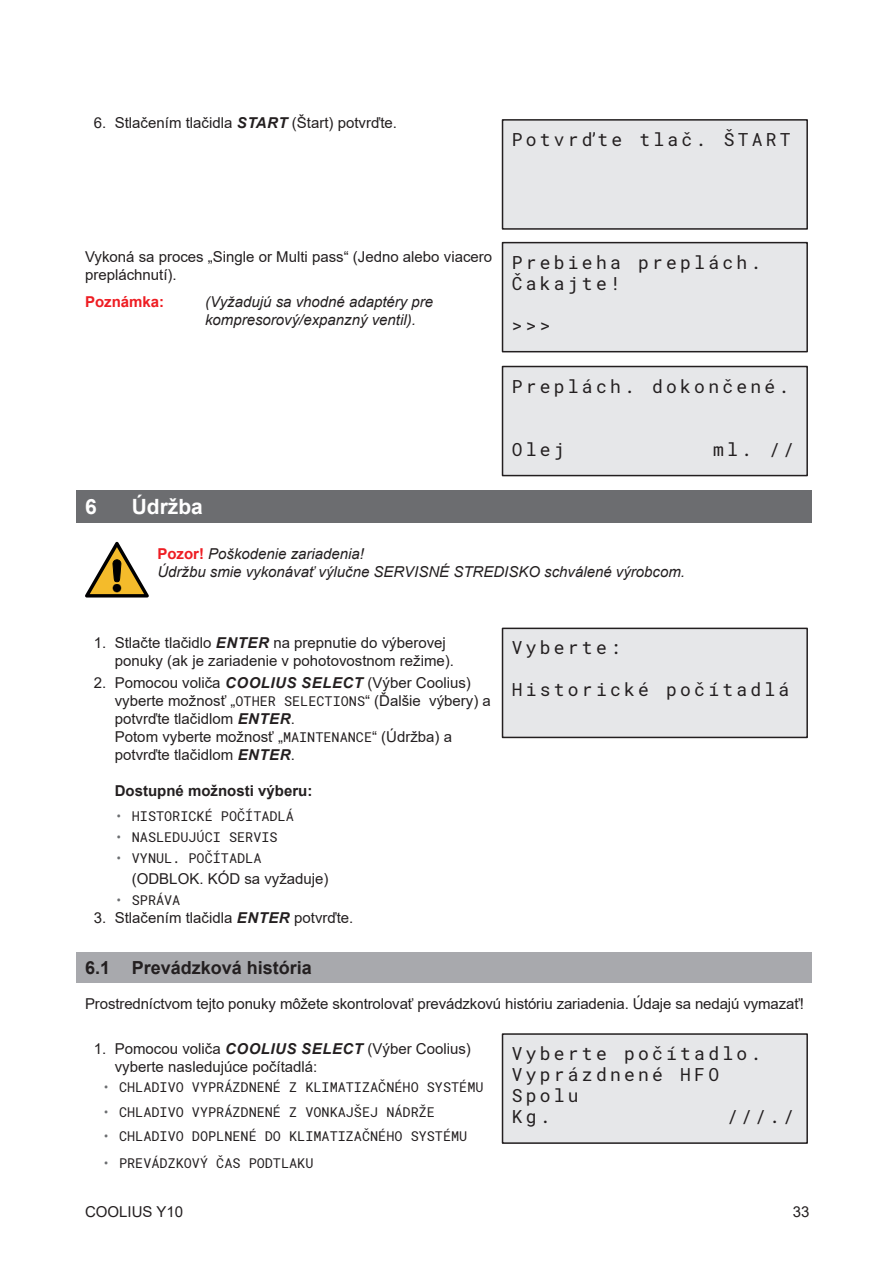
<style>
.page{position:relative;width:893px;height:1263px;background:#fff}
.page>*{position:absolute;margin:0;border:0;box-sizing:border-box;transform-origin:0 0}
.t1{font:700 21px "Arial";color:#fff}
.t2{font:18px/21px "Roboto Mono";letter-spacing:.18em;color:#231f20}
.t3{font:700 18px "Arial";color:#231f20}
.t4{font:15px/18px "Arial";color:#231f20}
.t5{font:italic 15px/18px "Arial";color:#231f20}
.t6{font:700 15px "Arial";color:#231f20}
.t7{font:700 15px "Arial";color:#ee1d23}
.t8{font:13.5px "Roboto Mono";color:#231f20}
.s1{font-weight:700;font-style:italic}
.s2{font-weight:700;font-style:normal;color:#ee1d23}
.s3{font-family:"Roboto Mono";font-size:13.5px}
.s4{color:#6c6e71}
</style>
<div class="page">
<div style="left:77px;top:490px;width:735px;height:33px;background:#6c6d70"></div>
<div style="left:77px;top:952px;width:735px;height:30px;background:#a8a9ad"></div>
<div style="left:502px;top:120px;width:305px;height:109px;background:#e6e7e9"></div>
<div style="left:502px;top:119px;width:306px;height:111px;border:2px solid #231f20"></div>
<div style="left:502px;top:243px;width:305px;height:109px;background:#e6e7e9"></div>
<div style="left:502px;top:242px;width:306px;height:110px;border:2px solid #231f20"></div>
<div style="left:502px;top:366px;width:305px;height:110px;background:#e6e7e9"></div>
<div style="left:502px;top:366px;width:306px;height:110px;border:2px solid #231f20"></div>
<svg style="left:85px;top:542px;width:64px;height:55px"></svg>
<div style="left:502px;top:628px;width:305px;height:109px;background:#e6e7e9"></div>
<div style="left:502px;top:628px;width:306px;height:110px;border:2px solid #231f20"></div>
<div style="left:502px;top:1034px;width:305px;height:109px;background:#e6e7e9"></div>
<div style="left:502px;top:1033px;width:306px;height:111px;border:2px solid #231f20"></div>
<p class="t4" style="left:94px;top:113px;width:305px">6. Stlačením tlačidla <span class="s1">START</span> (Štart) potvrďte.</p>
<p class="t2" style="left:512px;top:128px;width:280px">Potvrďte tlač. ŠTART</p>
<p class="t4" style="left:85px;top:248px;width:409px">Vykoná sa proces „Single or Multi pass“ (Jedno alebo viacero prepláchnutí).</p>
<p class="t7" style="left:85px;top:291px;width:81px">Poznámka:</p>
<p class="t5" style="left:205px;top:293px;width:230px">(Vyžadujú sa vhodné adaptéry pre kompresorový/expanzný ventil).</p>
<p class="t2" style="left:512px;top:251px;width:251px">Prebieha preplách.<br>Čakajte!</p>
<p class="t2" style="left:512px;top:314px;width:40px">&gt;&gt;&gt;</p>
<p class="t2" style="left:512px;top:375px;width:279px">Preplách. dokončené.</p>
<p class="t2" style="left:512px;top:438px;width:54px">Olej</p>
<p class="t2" style="left:713px;top:438px;width:82px">ml. //</p>
<h1 class="t1" style="left:85px;top:492px;width:13px">6</h1>
<h1 class="t1" style="left:132px;top:492px;width:73px">Údržba</h1>
<p class="t5" style="left:157px;top:545px;width:529px"><span class="s2">Pozor!</span> Poškodenie zariadenia!<br>Údržbu smie vykonávať výlučne SERVISNÉ STREDISKO schválené výrobcom.</p>
<p class="t4" style="left:115px;top:633px;width:341px;text-indent:-21px">1. Stlačte tlačidlo <span class="s1">ENTER</span> na prepnutie do výberovej ponuky (ak je zariadenie v pohotovostnom režime).</p>
<p class="t4" style="left:115px;top:674px;width:378px;text-indent:-21px">2. Pomocou voliča <span class="s1">COOLIUS SELECT</span> (Výber Coolius) vyberte možnosť „<span class="s3">OTHER SELECTIONS</span>“ (Ďalšie výbery) a potvrďte tlačidlom <span class="s1">ENTER</span>.<br>Potom vyberte možnosť „<span class="s3">MAINTENANCE</span>“ (Údržba) a potvrďte tlačidlom <span class="s1">ENTER</span>.</p>
<p class="t6" style="left:115px;top:780px;width:199px">Dostupné možnosti výberu:</p>
<p class="t8" style="left:115px;top:807px;width:181px"><span class="s4">•</span> HISTORICKÉ POČÍTADLÁ</p>
<p class="t8" style="left:115px;top:828px;width:164px"><span class="s4">•</span> NASLEDUJÚCI SERVIS</p>
<p class="t8" style="left:115px;top:849px;width:148px"><span class="s4">•</span> VYNUL. POČÍTADLA</p>
<p class="t4" style="left:132px;top:870px;width:198px">(ODBLOK. KÓD sa vyžaduje)</p>
<p class="t8" style="left:115px;top:891px;width:67px"><span class="s4">•</span> SPRÁVA</p>
<p class="t4" style="left:94px;top:909px;width:261px">3. Stlačením tlačidla <span class="s1">ENTER</span> potvrďte.</p>
<p class="t3" style="left:85px;top:955px;width:228px">6.1 Prevádzková história</p>
<p class="t4" style="left:85px;top:995px;width:720px">Prostredníctvom tejto ponuky môžete skontrolovať prevádzkovú históriu zariadenia. Údaje sa nedajú vymazať!</p>
<p class="t4" style="left:115px;top:1039px;width:358px;text-indent:-21px">1. Pomocou voliča <span class="s1">COOLIUS SELECT</span> (Výber Coolius) vyberte nasledujúce počítadlá:</p>
<p class="t8" style="left:102px;top:1078px;width:383px"><span class="s4">•</span> CHLADIVO VYPRÁZDNENÉ Z KLIMATIZAČNÉHO SYSTÉMU</p>
<p class="t8" style="left:102px;top:1102px;width:334px"><span class="s4">•</span> CHLADIVO VYPRÁZDNENÉ Z VONKAJŠEJ NÁDRŽE</p>
<p class="t8" style="left:102px;top:1127px;width:367px"><span class="s4">•</span> CHLADIVO DOPLNENÉ DO KLIMATIZAČNÉHO SYSTÉMU</p>
<p class="t8" style="left:102px;top:1154px;width:213px"><span class="s4">•</span> PREVÁDZKOVÝ ČAS PODTLAKU</p>
<p class="t2" style="left:512px;top:637px;width:111px">Vyberte:</p>
<p class="t2" style="left:512px;top:679px;width:279px">Historické počítadlá</p>
<p class="t2" style="left:512px;top:1042px;width:251px">Vyberte počítadlo.<br>Vyprázdnené HFO<br>Spolu<br>Kg.</p>
<p class="t2" style="left:727px;top:1105px;width:68px">///./</p>
<p class="t4" style="left:85px;top:1202px;width:100px">COOLIUS Y10</p>
<p class="t4" style="left:793px;top:1202px;width:18px">33</p>
</div>
